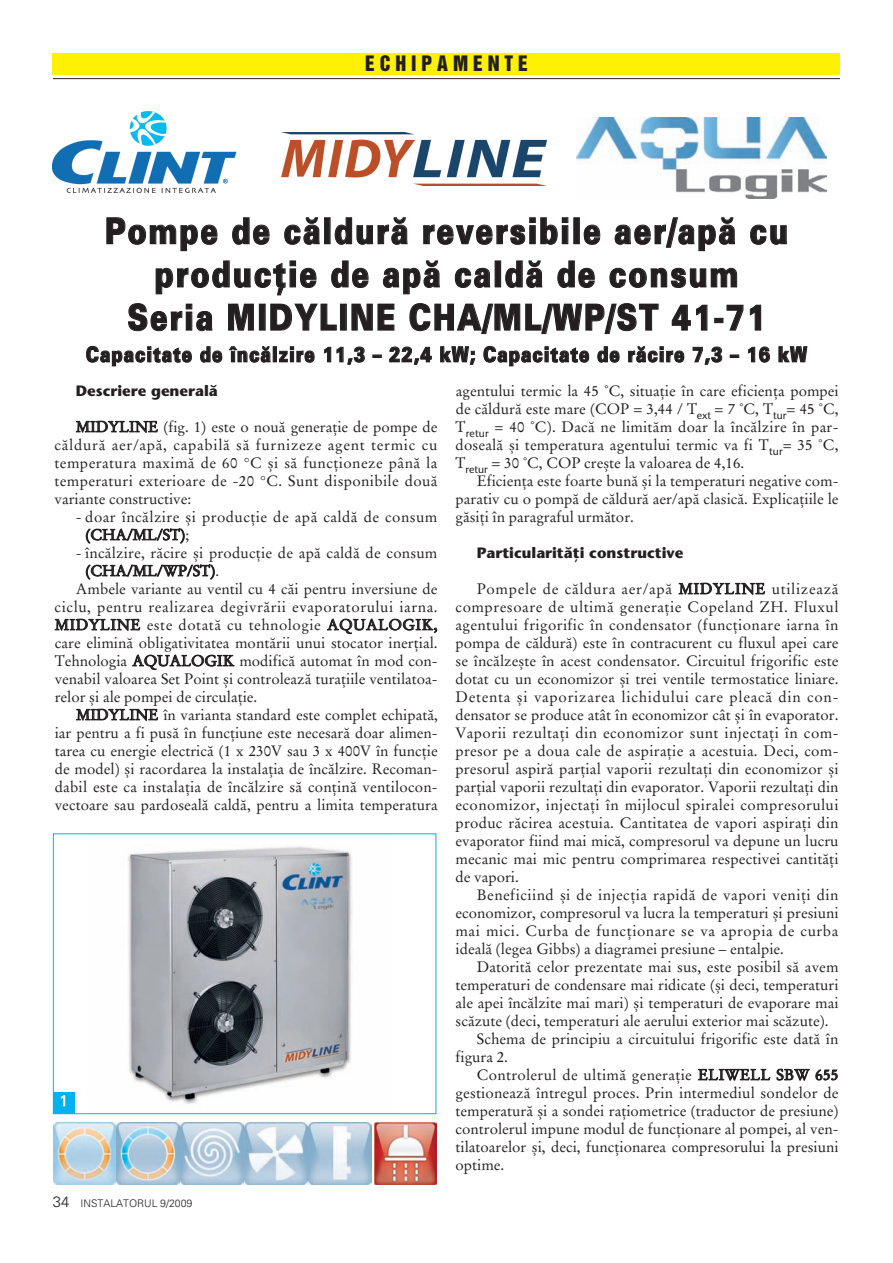
<style>
.page{position:relative;width:893px;height:1263px;background:#fff}
.page>*{position:absolute;margin:0;border:0;box-sizing:border-box;transform-origin:0 0}
.t1{font:36px/43.2px "HS Unis Negre Drepte";letter-spacing:.065em;color:#231f20;text-align:center;scale:.8 1}
.t2{font:21px "HS Unis Negre Drepte";letter-spacing:.065em;color:#231f20;scale:.8 1}
.t3{font:19.5px "Inserat";letter-spacing:.25em;color:#231f20}
.t4{font:15px/18px "HS Galant Drepte";color:#231f20;text-align:justify}
.t5{font:15px "HS Galant Drepte";letter-spacing:.035em;color:#231f20}
.t6{font:15px/17.7px "HS Galant Drepte";letter-spacing:.03em;color:#231f20}
.t7{font:15px "HS Stil Aldine";color:#231f20}
.t8{font:15px "HS Galant Drepte";letter-spacing:.02em;color:#231f20}
.t9{font:15px "HS Unis Albe Drepte";color:#fff}
.t10{font:10.5px "HS Unis Albe Drepte";color:#231f20}
.s1{font-size:15px}
</style>
<div class="page">
<hr style="left:53px;top:78px;width:787px;height:1px;background:#231f20">
<div style="left:53px;top:53px;width:787px;height:21px;background:#fff101"></div>
<img style="left:53px;top:111px;width:184px;height:82px">
<img style="left:282px;top:132px;width:264px;height:53px">
<img style="left:576px;top:117px;width:250px;height:81px">
<img style="left:53px;top:1123px;width:62px;height:61px">
<img style="left:117px;top:1123px;width:62px;height:61px">
<img style="left:181px;top:1123px;width:62px;height:61px">
<img style="left:245px;top:1123px;width:62px;height:61px">
<img style="left:309px;top:1123px;width:62px;height:61px">
<img style="left:374px;top:1123px;width:62px;height:61px">
<img style="left:127px;top:846px;width:225px;height:258px">
<div style="left:53px;top:833px;width:383px;height:281px;border:1px solid #00b3ef"></div>
<div style="left:53px;top:1093px;width:21px;height:21px;background:#00b3ef"></div>
<h3 class="t3" style="left:365px;top:55px;width:164px">ECHIPAMENTE</h3>
<h1 class="t1" style="left:105px;top:213px;width:855px">Pompe de cælduræ reversibile aer/apæ cu producflie de apæ caldæ de consum<br>Seria MIDYLINE CHA/ML/WP/ST 41-71</h1>
<h2 class="t2" style="left:86px;top:347px;width:902px">Capacitate de încælzire 11,3 – 22,4 kW; Capacitate de ræcire 7,3 – 16 kW</h2>
<p class="t7" style="left:76px;top:385px;width:143px">Descriere generalæ</p>
<p class="t4" style="left:54px;top:419px;width:384px;text-indent:21px">MIDYLINE (fig. 1) este o nouæ generaflie de pompe de cælduræ aer/apæ, capabilæ sæ furnizeze agent termic cu temperatura maximæ de 60 °C øi sæ funcflioneze pânæ la temperaturi exterioare de -20 °C. Sunt disponibile douæ variante constructive:</p>
<p class="t6" style="left:85px;top:509px;width:353px;text-indent:-10px">- doar încælzire øi producflie de apæ caldæ de consum (CHA/ML/ST);</p>
<p class="t4" style="left:76px;top:545px;width:363px">- încælzire, ræcire øi producflie de apæ caldæ de consum</p>
<p class="t4" style="left:85px;top:563px;width:135px">(CHA/ML/WP/ST).</p>
<p class="t4" style="left:76px;top:581px;width:363px">Ambele variante au ventil cu 4 cæi pentru inversiune de</p>
<p class="t5" style="left:55px;top:600px;width:384px">ciclu, pentru realizarea degivrærii evaporatorului iarna.</p>
<p class="t5" style="left:55px;top:618px;width:384px">MIDYLINE este dotatæ cu tehnologie AQUALOGIK,</p>
<p class="t4" style="left:55px;top:635px;width:384px">care eliminæ obligativitatea montærii unui stocator inerflial.</p>
<p class="t4" style="left:55px;top:653px;width:384px">Tehnologia AQUALOGIK modificæ automat în mod con-</p>
<p class="t4" style="left:55px;top:671px;width:384px">venabil valoarea Set Point øi controleazæ turafliile ventilatoa-</p>
<p class="t4" style="left:55px;top:689px;width:204px">relor øi ale pompei de circulaflie.</p>
<p class="t4" style="left:76px;top:707px;width:363px">MIDYLINE în varianta standard este complet echipatæ,</p>
<p class="t4" style="left:55px;top:725px;width:384px">iar pentru a fi pusæ în funcfliune este necesaræ doar alimen-</p>
<p class="t4" style="left:55px;top:743px;width:384px">tarea cu energie electricæ (1 x 230V sau 3 x 400V în funcflie</p>
<p class="t4" style="left:55px;top:761px;width:384px">de model) øi racordarea la instalaflia de încælzire. Recoman-</p>
<p class="t4" style="left:55px;top:779px;width:384px">dabil este ca instalaflia de încælzire sæ conflinæ ventilocon-</p>
<p class="t4" style="left:55px;top:797px;width:384px">vectoare sau pardosealæ caldæ, pentru a limita temperatura</p>
<p class="t9" style="left:60px;top:1095px;width:10px">1</p>
<p class="t10" style="left:53px;top:1199px;width:141px"><span class="s1">34</span> INSTALATORUL 9/2009</p>
<p class="t4" style="left:455px;top:383px;width:385px">agentului termic la 45 ˚C, situaflie în care eficienfla pompei de cælduræ este mare (COP = 3,44 / T<sub>ext</sub> = 7 ˚C, T<sub>tur</sub>= 45 ˚C, T<sub>retur</sub> = 40 ˚C). Dacæ ne limitæm doar la încælzire în par&shy;dosealæ øi temperatura agentului termic va fi T<sub>tur</sub>= 35 ˚C, T<sub>retur</sub> = 30 ˚C, COP creøte la valoarea de 4,16.</p>
<p class="t4" style="left:455px;top:473px;width:384px;text-indent:21px">Eficienfla este foarte bunæ øi la temperaturi negative com&shy;parativ cu o pompæ de cælduræ aer/apæ clasicæ. Explicafliile le gæsifli în paragraful urmætor.</p>
<p class="t7" style="left:477px;top:547px;width:208px">Particularitæfli constructive</p>
<p class="t4" style="left:455px;top:581px;width:384px;text-indent:21px">Pompele de cældura aer/apæ MIDYLINE utilizeazæ compresoare de ultimæ generaflie Copeland ZH. Fluxul agentului frigorific în condensator (funcflionare iarna în pompa de cælduræ) este în contracurent cu fluxul apei care se încælzeøte în acest condensator. Circuitul frigorific este dotat cu un economizor øi trei ventile termostatice liniare.<br>Detenta øi vaporizarea lichidului care pleacæ din con&shy;densator se produce atât în economizor cât øi în evaporator.<br>Vaporii rezultafli din economizor sunt injectafli în com&shy;presor pe a doua cale de aspiraflie a acestuia. Deci, com&shy;presorul aspiræ parflial vaporii rezultafli din economizor øi parflial vaporii rezultafli din evaporator. Vaporii rezultafli din economizor, injectafli în mijlocul spiralei compresorului produc ræcirea acestuia. Cantitatea de vapori aspirafli din evaporator fiind mai micæ, compresorul va depune un lucru mecanic mai mic pentru comprimarea respectivei cantitæfli de vapori.</p>
<p class="t4" style="left:455px;top:887px;width:384px;text-indent:21px">Beneficiind øi de injecflia rapidæ de vapori venifli din economizor, compresorul va lucra la temperaturi øi presiuni mai mici. Curba de funcflionare se va apropia de curba idealæ (legea Gibbs) a diagramei presiune – entalpie.</p>
<p class="t4" style="left:477px;top:959px;width:363px">Datoritæ celor prezentate mai sus, este posibil sæ avem</p>
<p class="t4" style="left:455px;top:977px;width:384px">temperaturi de condensare mai ridicate (øi deci, temperaturi</p>
<p class="t4" style="left:455px;top:995px;width:384px">ale apei încælzite mai mari) øi temperaturi de evaporare mai</p>
<p class="t4" style="left:455px;top:1013px;width:374px">scæzute (deci, temperaturi ale aerului exterior mai scæzute).</p>
<p class="t4" style="left:477px;top:1031px;width:363px">Schema de principiu a circuitului frigorific este datæ în</p>
<p class="t4" style="left:455px;top:1049px;width:54px">figura 2.</p>
<p class="t8" style="left:477px;top:1068px;width:363px">Controlerul de ultimæ generaflie ELIWELL SBW 655</p>
<p class="t4" style="left:455px;top:1085px;width:384px">gestioneazæ întregul proces. Prin intermediul sondelor de</p>
<p class="t4" style="left:455px;top:1103px;width:384px">temperaturæ øi a sondei rafliometrice (traductor de presiune)</p>
<p class="t4" style="left:455px;top:1121px;width:384px">controlerul impune modul de funcflionare al pompei, al ven-</p>
<p class="t4" style="left:455px;top:1139px;width:384px">tilatoarelor øi, deci, funcflionarea compresorului la presiuni</p>
<p class="t4" style="left:455px;top:1157px;width:50px">optime.</p>
</div>
